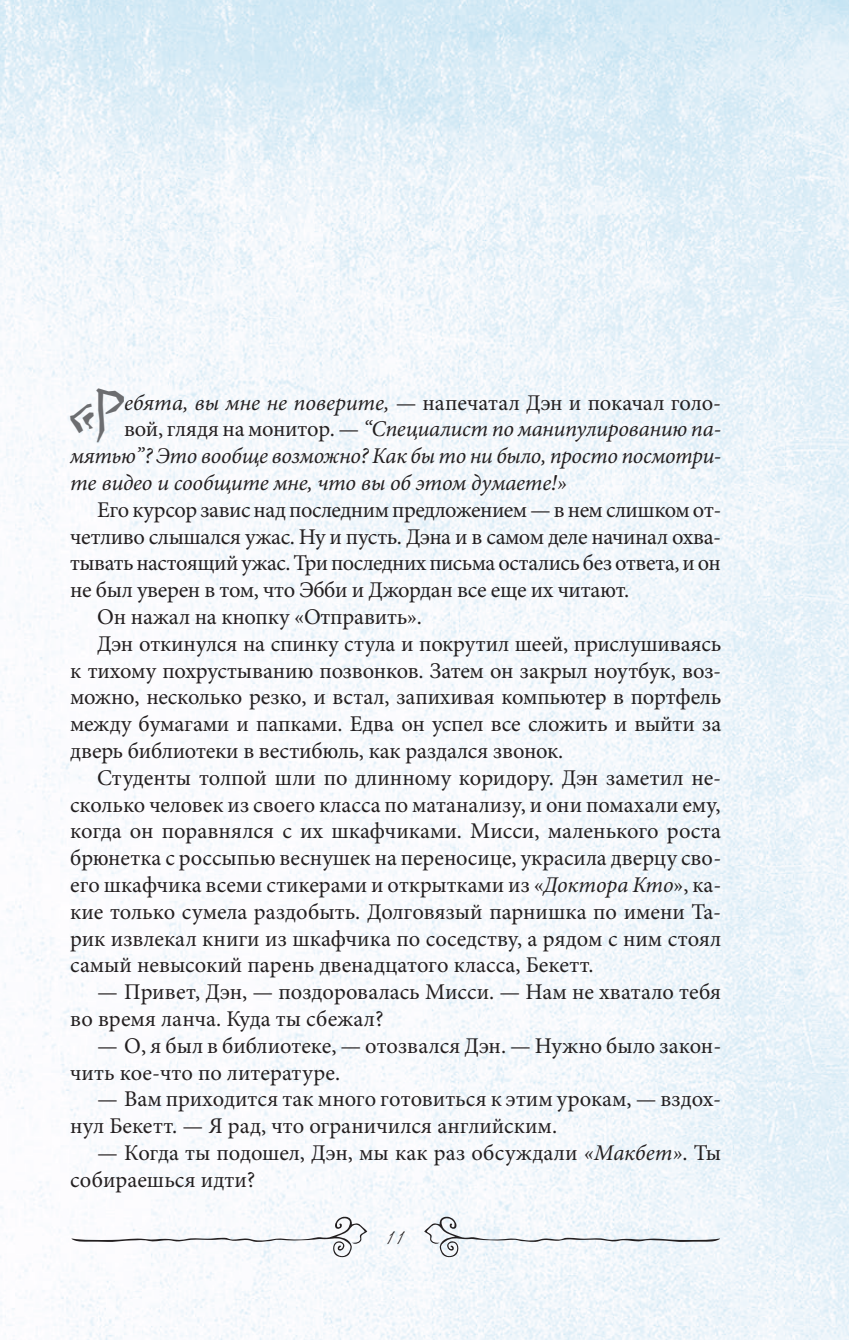
<style>
.page{position:relative;width:849px;height:1340px;background:#fff}
.page>*{position:absolute;margin:0;border:0;box-sizing:border-box;transform-origin:0 0}
.t1{font:49.27px "Dikovina";color:#6c6d70}
.t2{font:22.5px/26.8px "Minion Pro";letter-spacing:-.005em;color:#231f20}
.t3{font:italic 22.5px "Minion Pro";letter-spacing:-.015em;color:#231f20}
.t4{font:22.5px "Minion Pro";letter-spacing:-.025em;color:#231f20}
.t5{font:22.5px "Verbena";color:#231f20}
.s1{font-style:italic}
.s2{font-style:normal}
</style>
<div class="page">
<img style="left:0;top:0;width:848px;height:1339px">
<svg style="left:71px;top:1216px;width:296px;height:42px"></svg>
<svg style="left:424px;top:1216px;width:295px;height:42px"></svg>
<h1 class="t1" style="left:69px;top:374px;width:56px">«Р</h1>
<p class="t2" style="left:124px;top:389px;width:598px"><span class="s1">ебята, вы мне не поверите,</span> — напечатал Дэн и покачал голо-</p>
<p class="t3" style="left:124px;top:414px;width:598px"><span class="s2">вой, глядя на монитор. —</span> “Специалист по манипулированию па-</p>
<p class="t3" style="left:70px;top:440px;width:652px">мятью”? Это вообще возможно? Как бы то ни было, просто посмотри-</p>
<p class="t3" style="left:70px;top:467px;width:498px">те видео и сообщите мне, что вы об этом думаете!»</p>
<p class="t2" style="left:97px;top:496px;width:625px">Его курсор завис над последним предложением — в нем слишком от-</p>
<p class="t2" style="left:70px;top:523px;width:652px">четливо слышался ужас. Ну и пусть. Дэна и в самом деле начинал охва-</p>
<p class="t4" style="left:70px;top:548px;width:652px">тывать настоящий ужас. Три последних письма остались без ответа, и он</p>
<p class="t2" style="left:70px;top:576px;width:560px">не был уверен в том, что Эбби и Джордан все еще их читают.</p>
<p class="t2" style="left:97px;top:603px;width:326px">Он нажал на кнопку «Отправить».</p>
<p class="t2" style="left:97px;top:630px;width:625px">Дэн откинулся на спинку стула и покрутил шеей, прислушиваясь</p>
<p class="t2" style="left:70px;top:657px;width:652px">к тихому похрустыванию позвонков. Затем он закрыл ноутбук, воз-</p>
<p class="t2" style="left:70px;top:684px;width:652px">можно, несколько резко, и встал, запихивая компьютер в портфель</p>
<p class="t2" style="left:70px;top:710px;width:652px">между бумагами и папками. Едва он успел все сложить и выйти за</p>
<p class="t2" style="left:70px;top:737px;width:494px">дверь библиотеки в вестибюль, как раздался звонок.</p>
<p class="t2" style="left:97px;top:764px;width:625px">Студенты толпой шли по длинному коридору. Дэн заметил не-</p>
<p class="t2" style="left:70px;top:791px;width:652px">сколько человек из своего класса по матанализу, и они помахали ему,</p>
<p class="t2" style="left:70px;top:818px;width:652px">когда он поравнялся с их шкафчиками. Мисси, маленького роста</p>
<p class="t2" style="left:70px;top:844px;width:652px">брюнетка с россыпью веснушек на переносице, украсила дверцу сво-</p>
<p class="t2" style="left:70px;top:871px;width:652px">его шкафчика всеми стикерами и открытками из «<span class="s1">Доктора Кто</span>», ка-</p>
<p class="t2" style="left:70px;top:898px;width:652px">кие только сумела раздобыть. Долговязый парнишка по имени Та-</p>
<p class="t2" style="left:70px;top:925px;width:652px">рик извлекал книги из шкафчика по соседству, а рядом с ним стоял</p>
<p class="t2" style="left:70px;top:951px;width:525px">самый невысокий парень двенадцатого класса, Бекетт.</p>
<p class="t2" style="left:70px;top:978px;width:652px;text-indent:27px">— Привет, Дэн, — поздоровалась Мисси. — Нам не хватало тебя во время ланча. Куда ты сбежал?</p>
<p class="t2" style="left:70px;top:1032px;width:652px;text-indent:27px">— О, я был в библиотеке, — отозвался Дэн. — Нужно было закон&shy;чить кое-что по литературе.</p>
<p class="t2" style="left:70px;top:1085px;width:652px;text-indent:27px">— Вам приходится так много готовиться к этим урокам, — вздох&shy;нул Бекетт. — Я рад, что ограничился английским.</p>
<p class="t2" style="left:70px;top:1139px;width:652px;text-indent:27px">— Когда ты подошел, Дэн, мы как раз обсуждали <span class="s1">«Макбет»</span>. Ты собираешься идти?</p>
<p class="t5" style="left:385px;top:1223px;width:22px">11</p>
</div>
